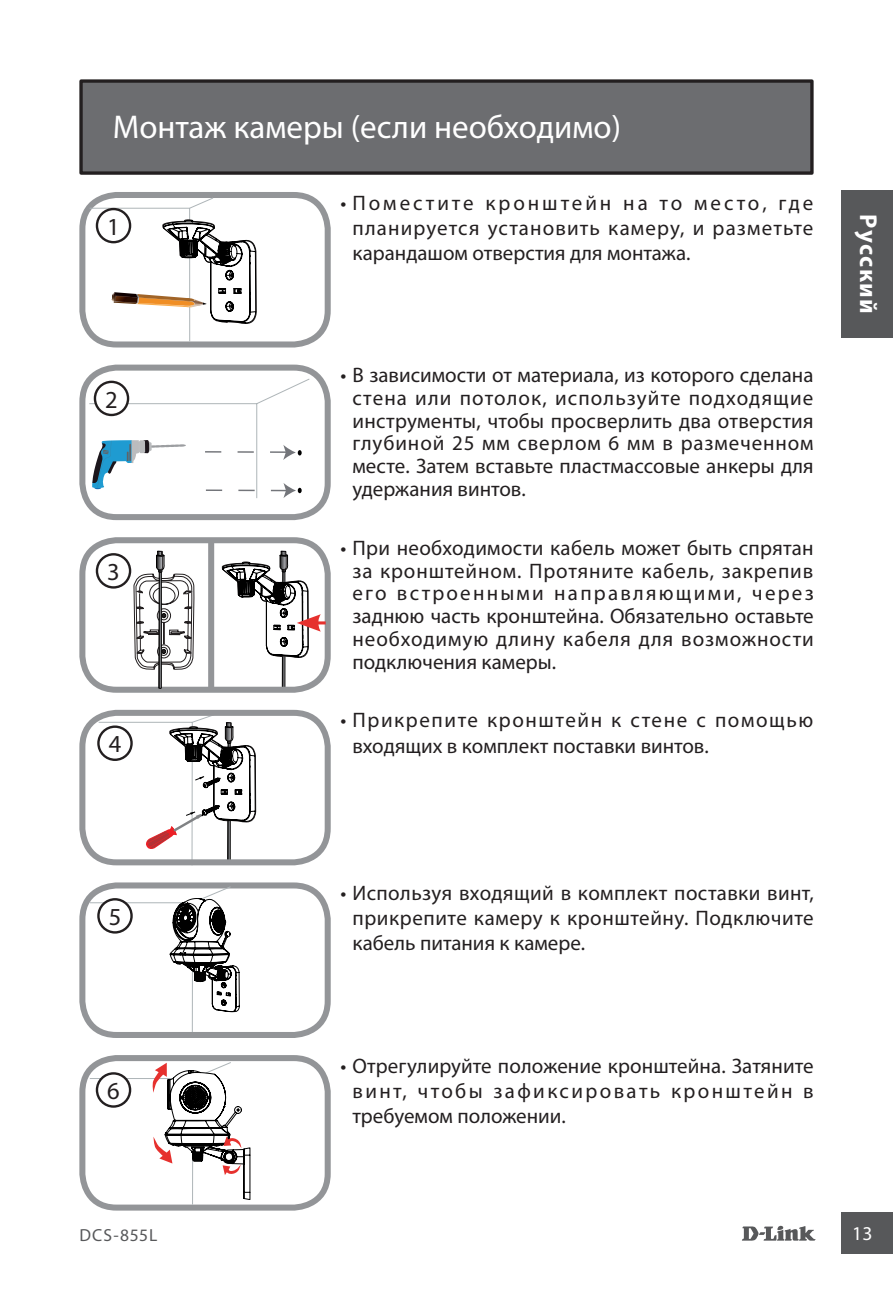
<style>
.page{position:relative;width:893px;height:1290px;background:#fff}
.page>*{position:absolute;margin:0;border:0;box-sizing:border-box;transform-origin:0 0}
.t1{font:32.9px "Myriad Pro";color:#fff}
.t2{font:700 24.5px "Myriad Pro";letter-spacing:.06em;color:#fff}
.t3{font:24.5px "Myriad Pro";color:#231f20}
.t4{font:21px/22.8px "Myriad Pro";letter-spacing:.01em;color:#231f20;text-align:justify}
.t5{font:21px/25.2px "Myriad Pro";letter-spacing:.055em;color:#231f20}
.t6{font:19.6px "Myriad Pro";color:#fff}
.t7{font:17.5px "Myriad Pro";letter-spacing:.045em;color:#57585a}
</style>
<div class="page">
<svg style="left:742px;top:1225px;width:74px;height:16px"></svg>
<div style="left:841px;top:1212px;width:52px;height:42px;background:#57585a"></div>
<div style="left:841px;top:190px;width:52px;height:147px;background:#57585a"></div>
<div style="left:81px;top:81px;width:731px;height:92px;background:#6c6d70"></div>
<div style="left:79px;top:79px;width:735px;height:96px;border:3px solid #231f20"></div>
<div style="left:79px;top:192px;width:252px;height:155px;border:6px solid #939598;border-radius:34px"></div>
<svg style="left:89px;top:197px;width:168px;height:145px"></svg>
<div style="left:97px;top:209px;width:33px;height:33px;background:#fff;border-radius:50%"></div>
<div style="left:96px;top:208px;width:35px;height:35px;border:2px solid #231f20;border-radius:50%"></div>
<div style="left:79px;top:365px;width:252px;height:155px;border:6px solid #939598;border-radius:34px"></div>
<svg style="left:89px;top:378px;width:221px;height:121px"></svg>
<div style="left:95px;top:382px;width:33px;height:33px;background:#fff;border-radius:50%"></div>
<div style="left:94px;top:381px;width:35px;height:35px;border:2px solid #231f20;border-radius:50%"></div>
<div style="left:79px;top:537px;width:252px;height:156px;border:6px solid #939598;border-radius:34px"></div>
<div style="left:208px;top:540px;width:6px;height:150px;background:#939598"></div>
<div style="left:79px;top:710px;width:252px;height:155px;border:6px solid #939598;border-radius:34px"></div>
<div style="left:79px;top:882px;width:252px;height:156px;border:6px solid #939598;border-radius:34px"></div>
<div style="left:79px;top:1055px;width:252px;height:155px;border:6px solid #939598;border-radius:34px"></div>
<svg style="left:89px;top:551px;width:237px;height:654px"></svg>
<h1 class="t1" style="left:113px;top:107px;width:510px">Монтаж камеры (если необходимо)</h1>
<p class="t3" style="left:107px;top:211px;width:14px">1</p>
<p class="t3" style="left:105px;top:384px;width:14px">2</p>
<p class="t3" style="left:107px;top:557px;width:14px">3</p>
<p class="t3" style="left:109px;top:729px;width:14px">4</p>
<p class="t4" style="left:352px;top:189px;width:462px;line-height:25.2px;text-indent:-12px">• Поместите кронштейн на то место, где планируется установить камеру, и разметьте карандашом отверстия для монтажа.</p>
<p class="t4" style="left:352px;top:363px;width:463px;text-indent:-12px">• В зависимости от материала, из которого сделана стена или потолок, используйте подходящие инструменты, чтобы просверлить два отверстия глубиной 25 мм сверлом 6 мм в размеченном месте. Затем вставьте пластмассовые анкеры для удержания винтов.</p>
<p class="t4" style="left:352px;top:536px;width:463px;text-indent:-12px">• При необходимости кабель может быть спрятан за кронштейном. Протяните кабель, закрепив его встроенными направляющими, через заднюю часть кронштейна. Обязательно оставьте необходимую длину кабеля для возможности подключения камеры.</p>
<p class="t5" style="left:352px;top:707px;width:462px;text-indent:-12px">• Прикрепите кронштейн к стене с помощью входящих в комплект поставки винтов.</p>
<p class="t2" style="left:884px;top:214px;width:102px;rotate:90deg">Pyccкий</p>
<p class="t3" style="left:109px;top:902px;width:14px">5</p>
<p class="t3" style="left:107px;top:1076px;width:14px">6</p>
<p class="t4" style="left:352px;top:880px;width:463px;line-height:25.2px;text-indent:-12px">• Используя входящий в комплект поставки винт, прикрепите камеру к кронштейну. Подключите кабель питания к камере.</p>
<p class="t4" style="left:352px;top:1052px;width:463px;line-height:25.2px;text-indent:-12px">• Отрегулируйте положение кронштейна. Затяните винт, чтобы зафиксировать кронштейн в требуемом положении.</p>
<p class="t7" style="left:79px;top:1224px;width:79px">DCS-855L</p>
<p class="t6" style="left:852px;top:1221px;width:22px">13</p>
</div>
